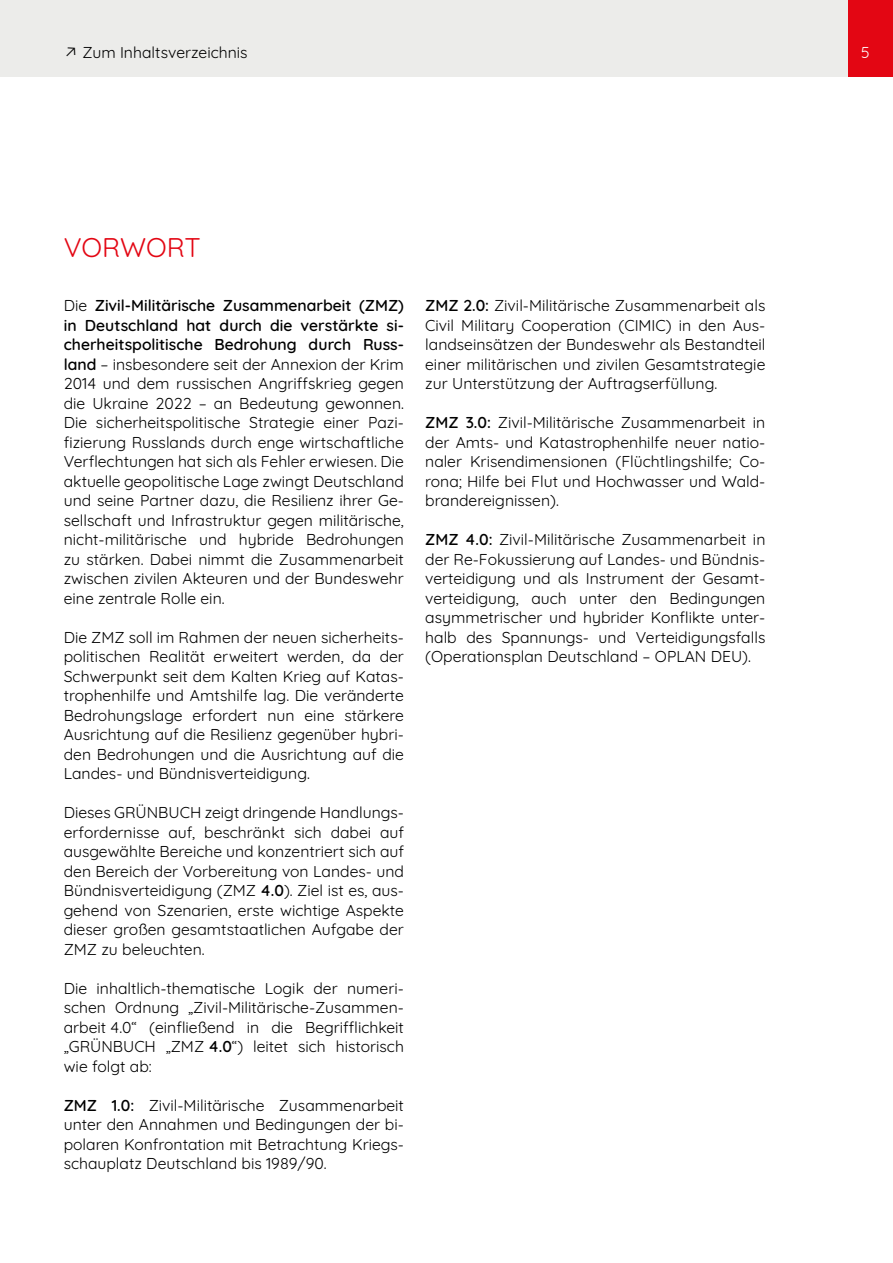
<style>
.page{position:relative;width:893px;height:1263px;background:#fff}
.page>*{position:absolute;margin:0;border:0;box-sizing:border-box;transform-origin:0 0}
.H1_ohne_Nummerierung{font:27px "Quicksand";letter-spacing:-.005em;color:#e30613}
.p_links{font:15.75px/19.5px "Quicksand";color:#000;text-align:justify}
.t1{font:15.75px "Quicksand";color:#fff}
.s1{font-family:"Fira Sans";font-weight:300;font-size:18px}
.s2{font-weight:600}
</style>
<div class="page">
<div style="left:0;top:0;width:893px;height:77px;background:#ececea"></div>
<div style="left:848px;top:0;width:45px;height:77px;background:#e30613"></div>
<p class="p_links" style="left:64px;top:41px;width:185px"><span class="s1">↗</span> Zum Inhaltsverzeichnis</p>
<h1 class="H1_ohne_Nummerierung" style="left:64px;top:226px;width:139px">VORWORT</h1>
<p class="p_links" style="left:64px;top:294px;width:342px">Die <span class="s2">Zivil-Militärische Zusammenarbeit (ZMZ) in Deutschland hat durch die verstärkte si&shy;cherheitspolitische Bedrohung durch Russ&shy;land</span> – insbesondere seit der Annexion der Krim 2014 und dem russischen Angriffskrieg gegen die Ukraine 2022 – an Bedeutung gewonnen.<br>Die sicherheitspolitische Strategie einer Pazi&shy;fizierung Russlands durch enge wirtschaftliche Verflechtungen hat sich als Fehler erwiesen. Die aktuelle geopolitische Lage zwingt Deutschland und seine Partner dazu, die Resilienz ihrer Ge&shy;sellschaft und Infrastruktur gegen militärische, nicht-militärische und hybride Bedrohungen zu stärken. Dabei nimmt die Zusammenarbeit zwischen zivilen Akteuren und der Bundeswehr eine zentrale Rolle ein.</p>
<p class="p_links" style="left:64px;top:626px;width:342px">Die ZMZ soll im Rahmen der neuen sicherheits&shy;politischen Realität erweitert werden, da der Schwerpunkt seit dem Kalten Krieg auf Katas&shy;trophenhilfe und Amtshilfe lag. Die veränderte Bedrohungslage erfordert nun eine stärkere Ausrichtung auf die Resilienz gegenüber hybri&shy;den Bedrohungen und die Ausrichtung auf die Landes- und Bündnisverteidigung.</p>
<p class="p_links" style="left:64px;top:801px;width:342px">Dieses GRÜNBUCH zeigt dringende Handlungs&shy;erfordernisse auf, beschränkt sich dabei auf ausgewählte Bereiche und konzentriert sich auf den Bereich der Vorbereitung von Landes- und Bündnisverteidigung (ZMZ <span class="s2">4.0</span>). Ziel ist es, aus&shy;gehend von Szenarien, erste wichtige Aspekte dieser großen gesamtstaatlichen Aufgabe der ZMZ zu beleuchten.</p>
<p class="p_links" style="left:64px;top:977px;width:342px">Die inhaltlich-thematische Logik der numeri&shy;schen Ordnung „Zivil-Militärische-Zusammen&shy;arbeit 4.0“ (einfließend in die Begrifflichkeit „GRÜNBUCH „ZMZ <span class="s2">4.0</span>“) leitet sich historisch wie folgt ab:</p>
<p class="p_links" style="left:64px;top:1094px;width:342px"><span class="s2">ZMZ 1.0:</span> Zivil-Militärische Zusammenarbeit unter den Annahmen und Bedingungen der bi&shy;polaren Konfrontation mit Betrachtung Kriegs&shy;schauplatz Deutschland bis 1989/90.</p>
<p class="p_links" style="left:425px;top:294px;width:342px"><span class="s2">ZMZ 2.0:</span> Zivil-Militärische Zusammenarbeit als Civil Military Cooperation (CIMIC) in den Aus&shy;landseinsätzen der Bundeswehr als Bestandteil einer militärischen und zivilen Gesamtstrategie zur Unterstützung der Auftragserfüllung.</p>
<p class="p_links" style="left:425px;top:411px;width:342px"><span class="s2">ZMZ 3.0:</span> Zivil-Militärische Zusammenarbeit in der Amts- und Katastrophenhilfe neuer natio&shy;naler Krisendimensionen (Flüchtlingshilfe; Co&shy;rona; Hilfe bei Flut und Hochwasser und Wald&shy;brandereignissen).</p>
<p class="p_links" style="left:425px;top:528px;width:342px"><span class="s2">ZMZ 4.0:</span> Zivil-Militärische Zusammenarbeit in der Re-Fokussierung auf Landes- und Bündnis&shy;verteidigung und als Instrument der Gesamt&shy;verteidigung, auch unter den Bedingungen asymmetrischer und hybrider Konflikte unter&shy;halb des Spannungs- und Verteidigungsfalls (Operationsplan Deutschland – OPLAN DEU).</p>
<p class="t1" style="left:861px;top:40px;width:10px">5</p>
</div>
